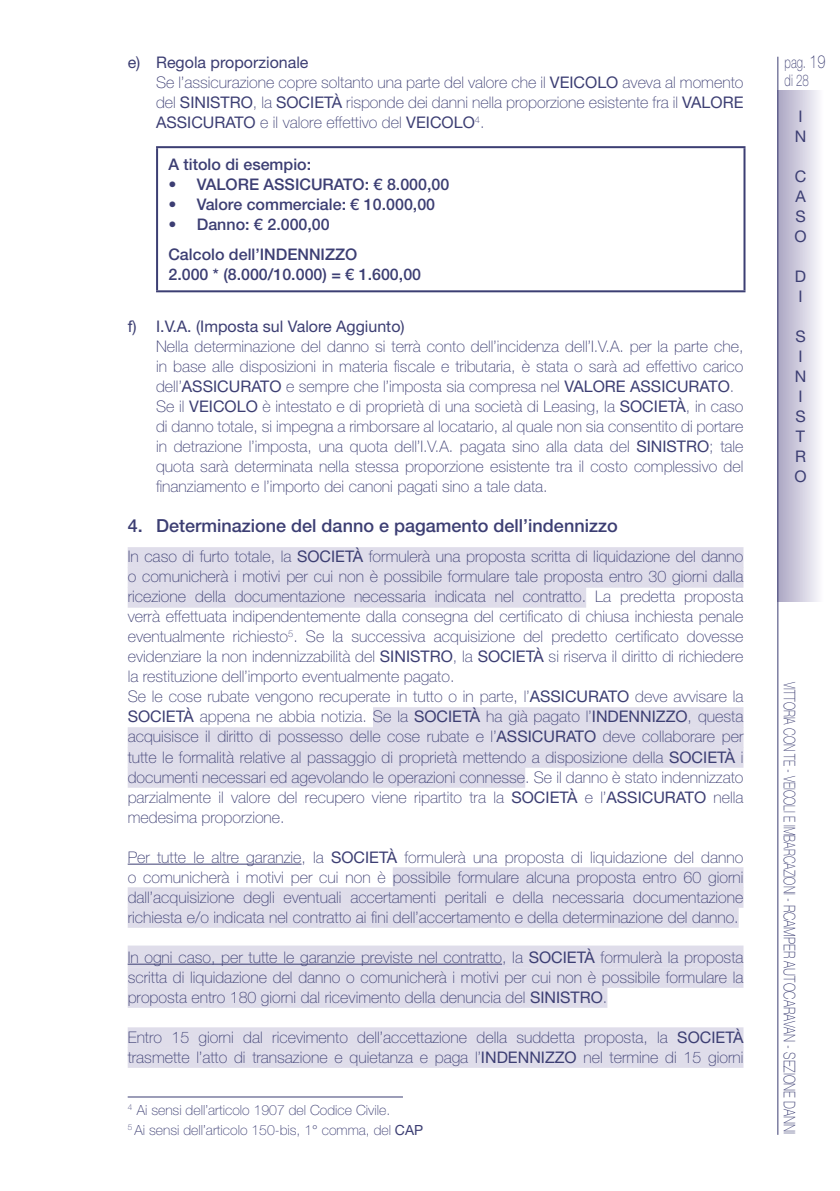
<style>
.page{position:relative;width:840px;height:1191px;background:#fff}
.page>*{position:absolute;margin:0;border:0;box-sizing:border-box;transform-origin:0 0}
.t1{font:500 18px "Helvetica Neue LT Std";color:#3c3e73}
.t2{font:100 16.2px/18px "Helvetica Neue LT Std";color:#3c3e73;scale:.71 1}
.t3{font:100 16px/20px "Helvetica Neue LT Std";color:#3c3e73}
.t4{font:500 16px/30px "Helvetica Neue LT Std";color:#3c3e73}
.t5{font:100 16px "Helvetica Neue LT Std";color:#3c3e73;scale:.68 1}
.t6{font:16px/20px "Helvetica Neue LT Std";color:#3c3e73}
.t7{font:100 14px/20px "Helvetica Neue LT Std";color:#3c3e73}
.s1{font-weight:400}
.s2{font-size:18px}
</style>
<div class="page">
<div style="left:128px;top:547px;width:615px;height:20px;background:#dfddea"></div>
<div style="left:128px;top:567px;width:615px;height:20px;background:#dfddea"></div>
<div style="left:128px;top:587px;width:458px;height:20px;background:#dfddea"></div>
<div style="left:373px;top:707px;width:370px;height:20px;background:#dfddea"></div>
<div style="left:128px;top:727px;width:615px;height:20px;background:#dfddea"></div>
<div style="left:128px;top:747px;width:615px;height:20px;background:#dfddea"></div>
<div style="left:128px;top:767px;width:397px;height:20px;background:#dfddea"></div>
<hr style="left:128px;top:863px;width:173px;height:1px;background:#3c3e73">
<div style="left:392px;top:867px;width:351px;height:20px;background:#dfddea"></div>
<div style="left:128px;top:887px;width:615px;height:20px;background:#dfddea"></div>
<div style="left:128px;top:907px;width:610px;height:20px;background:#dfddea"></div>
<div style="left:128px;top:945px;width:615px;height:22px;background:#dfddea"></div>
<hr style="left:128px;top:963px;width:374px;height:1px;background:#3c3e73">
<div style="left:128px;top:967px;width:615px;height:20px;background:#dfddea"></div>
<div style="left:128px;top:987px;width:479px;height:20px;background:#dfddea"></div>
<div style="left:128px;top:1027px;width:615px;height:20px;background:#dfddea"></div>
<div style="left:128px;top:1047px;width:615px;height:20px;background:#dfddea"></div>
<hr style="left:156px;top:146px;width:589px;height:2px;background:#3c3e73">
<hr style="left:156px;top:148px;width:2px;height:142px;background:#3c3e73">
<hr style="left:743px;top:148px;width:2px;height:142px;background:#3c3e73">
<hr style="left:156px;top:290px;width:589px;height:2px;background:#3c3e73">
<div style="left:777px;top:91px;width:46px;height:510px;background:linear-gradient(to right,#a9a5c2,#faf9fd)"></div>
<hr style="left:777px;top:57px;width:1px;height:1077px;background:#3c3e73">
<hr style="left:128px;top:1096px;width:275px;height:1px;background:#3c3e73">
<p class="t3" style="left:156px;top:52px;width:588px;text-indent:-28px"><span class="s1">e) Regola proporzionale<br></span>Se l’assicurazione copre soltanto una parte del valore che il <span class="s1">VEICOLO</span> aveva al momento del <span class="s1">SINISTRO</span>, la <span class="s1">SOCIETÀ</span> risponde dei danni nella proporzione esistente fra il <span class="s1">VALORE ASSICURATO</span> e il valore effettivo del <span class="s1">VEICOLO</span><sup>4</sup>.</p>
<p class="t4" style="left:168px;top:149px;width:144px">A titolo di esempio:</p>
<p class="t4" style="left:168px;top:169px;width:282px">• VALORE ASSICURATO: € 8.000,00</p>
<p class="t4" style="left:168px;top:189px;width:268px">• Valore commerciale: € 10.000,00</p>
<p class="t4" style="left:168px;top:209px;width:190px">• Danno: € 2.000,00<br>Calcolo dell’INDENNIZZO</p>
<p class="t4" style="left:168px;top:259px;width:254px">2.000 * (8.000/10.000) = € 1.600,00</p>
<p class="t6" style="left:128px;top:316px;width:278px">f) I.V.A. (Imposta sul Valore Aggiunto)</p>
<p class="t3" style="left:156px;top:337px;width:588px">Nella determinazione del danno si terrà conto dell’incidenza dell’I.V.A. per la parte che, in base alle disposizioni in materia fiscale e tributaria, è stata o sarà ad effettivo carico dell’<span class="s1">ASSICURATO</span> e sempre che l’imposta sia compresa nel <span class="s1">VALORE ASSICURATO</span>.<br>Se il <span class="s1">VEICOLO</span> è intestato e di proprietà di una società di Leasing, la <span class="s1">SOCIETÀ</span>, in caso di danno totale, si impegna a rimborsare al locatario, al quale non sia consentito di portare in detrazione l’imposta, una quota dell’I.V.A. pagata sino alla data del <span class="s1">SINISTRO</span>; tale quota sarà determinata nella stessa proporzione esistente tra il costo complessivo del finanziamento e l’importo dei canoni pagati sino a tale data.</p>
<p class="t1" style="left:128px;top:515px;width:491px">4. Determinazione del danno e pagamento dell’indennizzo</p>
<p class="t3" style="left:128px;top:547px;width:617px">In caso di furto totale, la <span class="s1">SOCIETÀ</span> formulerà una proposta scritta di liquidazione del danno o comunicherà i motivi per cui non è possibile formulare tale proposta entro 30 giorni dalla ricezione della documentazione necessaria indicata nel contratto. La predetta proposta verrà effettuata indipendentemente dalla consegna del certificato di chiusa inchiesta penale eventualmente richiesto<sup>5</sup>. Se la successiva acquisizione del predetto certificato dovesse evidenziare la non indennizzabilità del <span class="s1">SINISTRO</span>, la <span class="s1">SOCIETÀ</span> si riserva il diritto di richiedere la restituzione dell’importo eventualmente pagato.<br>Se le cose rubate vengono recuperate in tutto o in parte, l’<span class="s1">ASSICURATO</span> deve avvisare la <span class="s1">SOCIETÀ</span> appena ne abbia notizia. Se la <span class="s1">SOCIETÀ</span> ha già pagato l’<span class="s1">INDENNIZZO</span>, questa acquisisce il diritto di possesso delle cose rubate e l’<span class="s1">ASSICURATO</span> deve collaborare per tutte le formalità relative al passaggio di proprietà mettendo a disposizione della <span class="s1">SOCIETÀ</span> i documenti necessari ed agevolando le operazioni connesse. Se il danno è stato indennizzato parzialmente il valore del recupero viene ripartito tra la <span class="s1">SOCIETÀ</span> e l’<span class="s1">ASSICURATO</span> nella medesima proporzione.</p>
<p class="t3" style="left:128px;top:847px;width:617px;text-align:justify">Per tutte le altre garanzie, la <span class="s1">SOCIETÀ</span> formulerà una proposta di liquidazione del danno o comunicherà i motivi per cui non è possibile formulare alcuna proposta entro 60 giorni dall’acquisizione degli eventuali accertamenti peritali e della necessaria documentazione richiesta e/o indicata nel contratto ai fini dell’accertamento e della determinazione del danno.</p>
<p class="t3" style="left:128px;top:947px;width:617px;text-align:justify">In ogni caso, per tutte le garanzie previste nel contratto, la <span class="s1">SOCIETÀ</span> formulerà la proposta scritta di liquidazione del danno o comunicherà i motivi per cui non è possibile formulare la proposta entro 180 giorni dal ricevimento della denuncia del <span class="s1">SINISTRO</span>.</p>
<p class="t3" style="left:128px;top:1027px;width:617px">Entro 15 giorni dal ricevimento dell’accettazione della suddetta proposta, la <span class="s1">SOCIETÀ </span>trasmette l’atto di transazione e quietanza e paga l’<span class="s1">INDENNIZZO</span> nel termine di 15 giorni</p>
<p class="t7" style="left:128px;top:1099px;width:297px"><sup>4</sup> Ai sensi dell’articolo 1907 del Codice Civile.<br><sup>5</sup> Ai sensi dell’articolo 150-bis, 1° comma, del <span class="s1">CAP</span></p>
<p class="t2" style="left:784px;top:53px;width:59px">pag. <span class="s2">19 </span>di 28</p>
<p class="t6" style="left:794px;top:106px;width:13px">I<br>N</p>
<p class="t6" style="left:794px;top:166px;width:14px;text-align:justify">C A S O</p>
<p class="t6" style="left:794px;top:266px;width:13px">D<br>I</p>
<p class="t6" style="left:794px;top:326px;width:14px">S<br>I<br>N<br>I<br>S<br>T<br>R<br>O</p>
<p class="t5" style="left:798px;top:682px;width:666px;rotate:90deg">VITTORIA CON TE - VEICOLI E IMBARCAZIONI - RCAMPER AUTOCARAVAN - SEZIONE DANNI</p>
</div>
